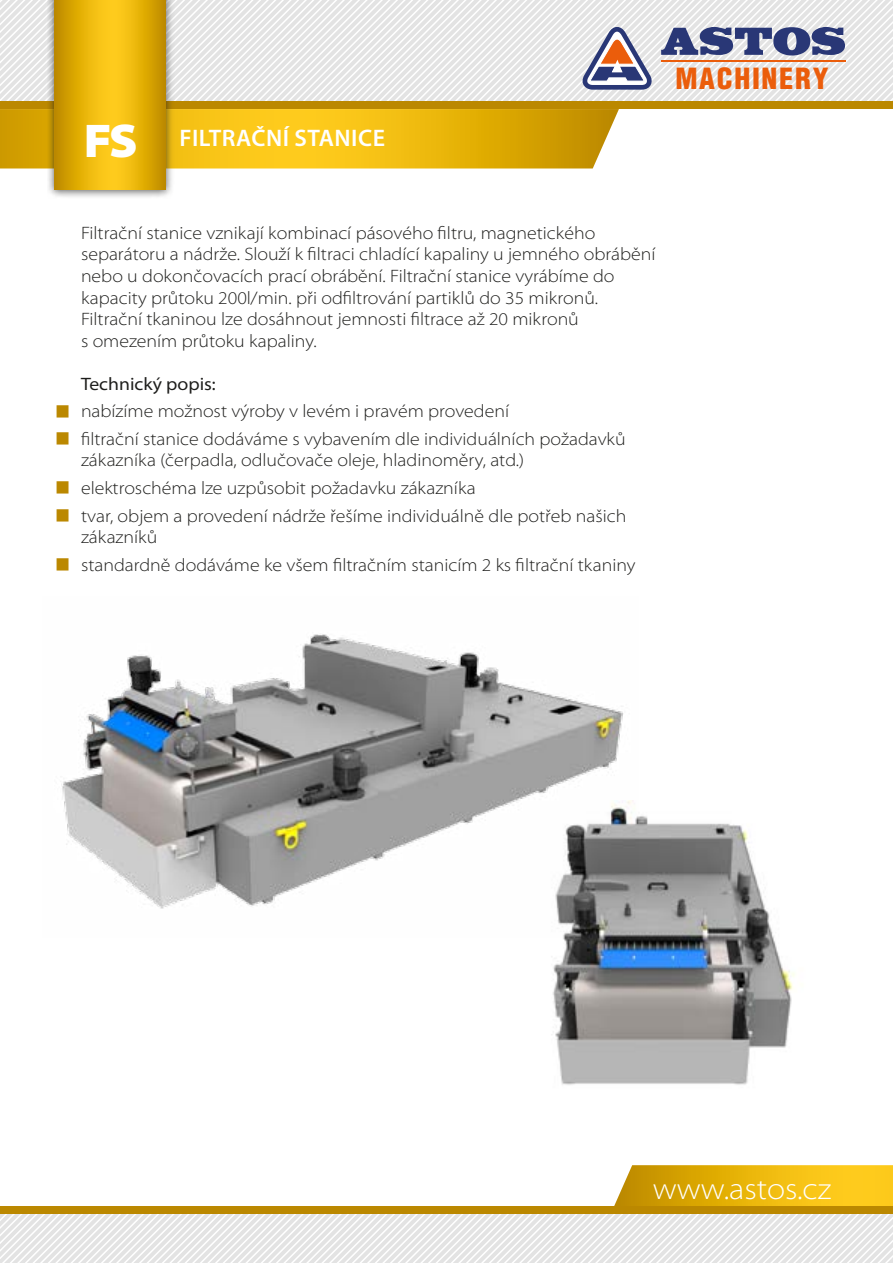
<style>
.page{position:relative;width:893px;height:1263px;background:#fff}
.page>*{position:absolute;margin:0;border:0;box-sizing:border-box;transform-origin:0 0}
.t1{font:300 semi-expanded 30.45px "Myriad Pro";color:#fff}
.t2{font:28.5px "Switzerland Cond Black CE";letter-spacing:.06em;color:#eb5d0b}
.t3{font:600 24px "Myriad Pro";letter-spacing:.02em;color:#fff}
.t4{font:300 semi-expanded 18px/21.6px "Myriad Pro";color:#1d1d1b}
.t5{font:semi-expanded 18px "Myriad Pro";color:#1d1d1b}
.s1{font-weight:900;font-stretch:semi-expanded;font-size:47.55px}
.s2{font-family:"Minion Pro";font-weight:400;font-stretch:normal;font-size:42px;color:#b80}
</style>
<div class="page">
<div style="left:0;top:102px;width:893px;height:7px;background:#b80"></div>
<svg style="left:0;top:109px;width:619px;height:59px;background:#e8b614"></svg>
<div style="left:47px;top:0;width:127px;height:199px;background:#1d1d1b;opacity:.75"></div>
<svg style="left:55px;top:102px;width:111px;height:88px;background:#e3b00a"></svg>
<svg style="left:0;top:1165px;width:893px;height:98px"></svg>
<svg style="left:0;top:0;width:893px;height:102px"></svg>
<hr style="left:661px;top:60px;width:184px;height:1px;background:#eb5d0b">
<div style="left:0;top:1206px;width:893px;height:8px;background:#b80"></div>
<img style="left:552px;top:816px;width:243px;height:269px">
<img style="left:61px;top:634px;width:577px;height:303px">
<h3 class="t3" style="left:84px;top:123px;width:303px"><span class="s1">FS</span> FILTRAČNÍ STANICE</h3>
<h2 class="t2" style="left:675px;top:61px;width:155px">MACHINERY</h2>
<p class="t4" style="left:81px;top:222px;width:576px">Filtrační stanice vznikají kombinací pásového filtru, magnetického separátoru a nádrže. Slouží k filtraci chladící kapaliny u jemného obrábění nebo u dokončovacích prací obrábění. Filtrační stanice vyrábíme do kapacity průtoku 200l/min. při odfiltrování partiklů do 35 mikronů.<br>Filtrační tkaninou lze dosáhnout jemnosti filtrace až 20 mikronů<br>s omezením průtoku kapaliny.</p>
<p class="t5" style="left:81px;top:372px;width:136px">Technický popis:</p>
<p class="t4" style="left:54px;top:400px;width:457px"><span class="s2">■</span> nabízíme možnost výroby v levém i pravém provedení</p>
<p class="t4" style="left:81px;top:428px;width:546px;text-indent:-27px"><span class="s2">■</span> filtrační stanice dodáváme s vybavením dle individuálních požadavků zákazníka (čerpadla, odlučovače oleje, hladinoměry, atd.)</p>
<p class="t4" style="left:54px;top:477px;width:423px"><span class="s2">■</span> elektroschéma lze uzpůsobit požadavku zákazníka</p>
<p class="t4" style="left:81px;top:504px;width:547px;text-indent:-27px"><span class="s2">■</span> tvar, objem a provedení nádrže řešíme individuálně dle potřeb našich zákazníků</p>
<p class="t4" style="left:54px;top:554px;width:583px"><span class="s2">■</span> standardně dodáváme ke všem filtračním stanicím 2 ks filtrační tkaniny</p>
<h1 class="t1" style="left:653px;top:1170px;width:180px">www.astos.cz</h1>
</div>
